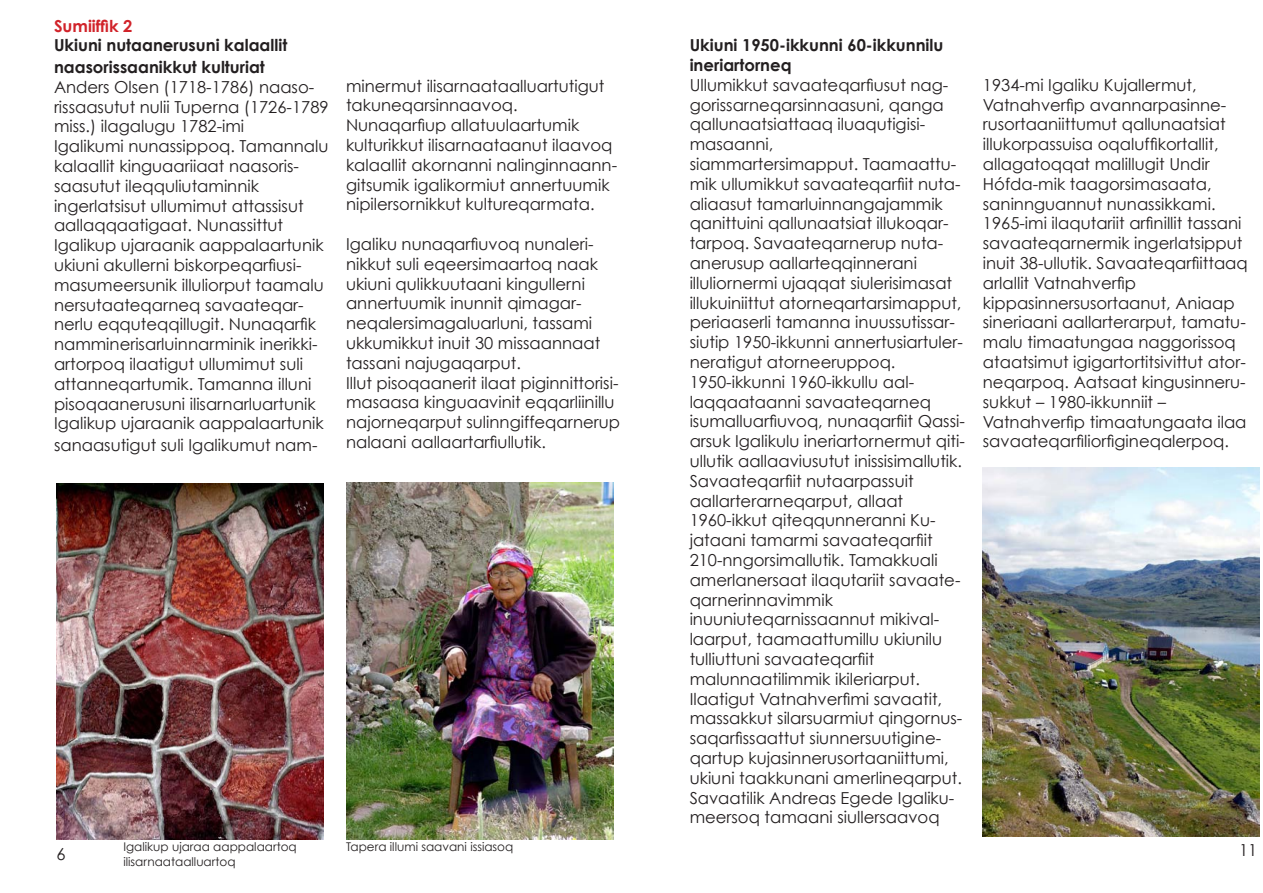
<style>
.page{position:relative;width:1263px;height:893px;background:#fff}
.page>*{position:absolute;margin:0;border:0;box-sizing:border-box;transform-origin:0 0}
.t1{font:16.5px/19.8px "Century Gothic";color:#231f20}
.t2{font:700 16.5px/19.8px "Century Gothic";color:#231f20}
.t3{font:700 16.5px "Century Gothic";color:#d1232a}
.t4{font:12px "Century Gothic";color:#231f20}
</style>
<div class="page">
<img style="left:983px;top:468px;width:276px;height:369px">
<img style="left:346px;top:482px;width:268px;height:357px">
<img style="left:56px;top:483px;width:267px;height:356px">
<p class="t3" style="left:54px;top:15px;width:80px">Sumiiffik 2</p>
<p class="t2" style="left:54px;top:34px;width:235px;line-height:21.6px">Ukiuni nutaanerusuni kalaallit naasorissaanikkut kulturiat</p>
<p class="t1" style="left:54px;top:77px;width:276px">Anders Olsen (1718-1786) naaso&shy;rissaasutut nulii Tuperna (1726-1789 miss.) ilagalugu 1782-imi</p>
<p class="t1" style="left:54px;top:136px;width:276px">Igalikumi nunassippoq. Tamannalu kalaallit kinguaariiaat naasoris&shy;saasutut ileqquliutaminnik</p>
<p class="t1" style="left:54px;top:195px;width:271px">ingerlatsisut ullumimut attassisut aallaqqaatigaat. Nunassittut Igalikup ujaraanik aappalaartunik ukiuni akullerni biskorpeqarfiusi&shy;masumeersunik illuliorput taamalu nersutaateqarneq savaateqar&shy;nerlu eqquteqqillugit. Nunaqarfik namminerisarluinnarminik inerikki&shy;artorpoq ilaatigut ullumimut suli</p>
<p class="t1" style="left:54px;top:374px;width:271px">attanneqartumik. Tamanna illuni pisoqaanerusuni ilisarnarluartunik<br>Igalikup ujaraanik aappalaartunik</p>
<p class="t1" style="left:54px;top:435px;width:265px">sanaasutigut suli Igalikumut nam-</p>
<p class="t1" style="left:346px;top:76px;width:260px">minermut ilisarnaataalluartutigut takuneqarsinnaavoq.</p>
<p class="t1" style="left:346px;top:115px;width:273px">Nunaqarfiup allatuulaartumik kulturikkut ilisarnaataanut ilaavoq kalaallit akornanni nalinginnaann&shy;gitsumik igalikormiut annertuumik nipilersornikkut kultureqarmata.</p>
<p class="t1" style="left:346px;top:234px;width:253px">Igaliku nunaqarfiuvoq nunaleri&shy;nikkut suli eqeersimaartoq naak ukiuni qulikkuutaani kingullerni</p>
<p class="t1" style="left:346px;top:293px;width:256px">annertuumik inunnit qimagar&shy;neqalersimagaluarluni, tassami ukkumikkut inuit 30 missaannaat tassani najugaqarput.</p>
<p class="t1" style="left:346px;top:373px;width:276px">Illut pisoqaanerit ilaat piginnittorisi&shy;masaasa kinguaavinit eqqarliinillu najorneqarput sulinngiffeqarnerup nalaani aallaartarfiullutik.</p>
<p class="t2" style="left:690px;top:35px;width:255px">Ukiuni 1950-ikkunni 60-ikkunnilu ineriartorneq</p>
<p class="t1" style="left:690px;top:75px;width:260px">Ullumikkut savaateqarfiusut nag&shy;gorissarneqarsinnaasuni, qanga qallunaatsiattaaq iluaqutigisi&shy;masaanni,</p>
<p class="t1" style="left:690px;top:154px;width:272px">siammartersimapput. Taamaattu&shy;mik ullumikkut savaateqarfiit nuta&shy;aliaasut tamarluinnangajammik</p>
<p class="t1" style="left:690px;top:213px;width:275px">qanittuini qallunaatsiat illukoqar&shy;tarpoq. Savaateqarnerup nuta&shy;anerusup aallarteqqinnerani illuliornermi ujaqqat siulerisimasat illukuiniittut atorneqartarsimapput, periaaserli tamanna inuussutissar&shy;siutip 1950-ikkunni annertusiartuler&shy;neratigut atorneeruppoq.</p>
<p class="t1" style="left:690px;top:372px;width:277px">1950-ikkunni 1960-ikkullu aal&shy;laqqaataanni savaateqarneq isumalluarfiuvoq, nunaqarfiit Qassi&shy;arsuk Igalikulu ineriartornermut qiti&shy;ullutik aallaaviusutut inissisimallutik.<br>Savaateqarfiit nutaarpassuit</p>
<p class="t1" style="left:690px;top:491px;width:272px">aallarterarneqarput, allaat<br>1960-ikkut qiteqqunneranni Ku&shy;jataani tamarmi savaateqarfiit<br>210-nngorsimallutik. Tamakkuali amerlanersaat ilaqutariit savaate&shy;qarnerinnavimmik</p>
<p class="t1" style="left:690px;top:609px;width:254px">inuuniuteqarnissaannut mikival&shy;laarput, taamaattumillu ukiunilu tulliuttuni savaateqarfiit</p>
<p class="t1" style="left:690px;top:669px;width:232px">malunnaatilimmik ikileriarput.</p>
<p class="t1" style="left:690px;top:689px;width:274px">Ilaatigut Vatnahverfimi savaatit, massakkut silarsuarmiut qingornus&shy;saqarfissaattut siunnersuutigine&shy;qartup kujasinnerusortaaniittumi, ukiuni taakkunani amerlineqarput.</p>
<p class="t1" style="left:690px;top:788px;width:266px">Savaatilik Andreas Egede Igaliku&shy;meersoq tamaani siullersaavoq</p>
<p class="t1" style="left:983px;top:75px;width:215px">1934-mi Igaliku Kujallermut,</p>
<p class="t1" style="left:983px;top:95px;width:266px">Vatnahverfip avannarpasinne&shy;rusortaaniittumut qallunaatsiat illukorpassuisa oqaluffikortallit, allagatoqqat malillugit Undir Hófda-mik taagorsimasaata, saninnguannut nunassikkami.<br>1965-imi ilaqutariit arfinillit tassani savaateqarnermik ingerlatsipput inuit 38-ullutik. Savaateqarfiittaaq arlallit Vatnahverfip</p>
<p class="t1" style="left:983px;top:293px;width:264px">kippasinnersusortaanut, Aniaap sineriaani aallarterarput, tamatu&shy;malu timaatungaa naggorissoq</p>
<p class="t1" style="left:983px;top:352px;width:264px;text-align:justify">ataatsimut igigartortitsivittut ator&shy;neqarpoq. Aatsaat kingusinneru&shy;sukkut – 1980-ikkunniit –</p>
<p class="t1" style="left:983px;top:411px;width:265px">Vatnahverfip timaatungaata ilaa savaateqarfiliorfigineqalerpoq.</p>
<p class="t4" style="left:123px;top:840px;width:175px">Igalikup ujaraa aappalaartoq</p>
<p class="t4" style="left:346px;top:840px;width:169px">Tapera illumi saavani issiasoq</p>
<p class="t4" style="left:123px;top:854px;width:114px">ilisarnaataalluartoq</p>
<p class="t1" style="left:56px;top:844px;width:11px">6</p>
<p class="t1" style="left:1239px;top:840px;width:20px">11</p>
</div>
